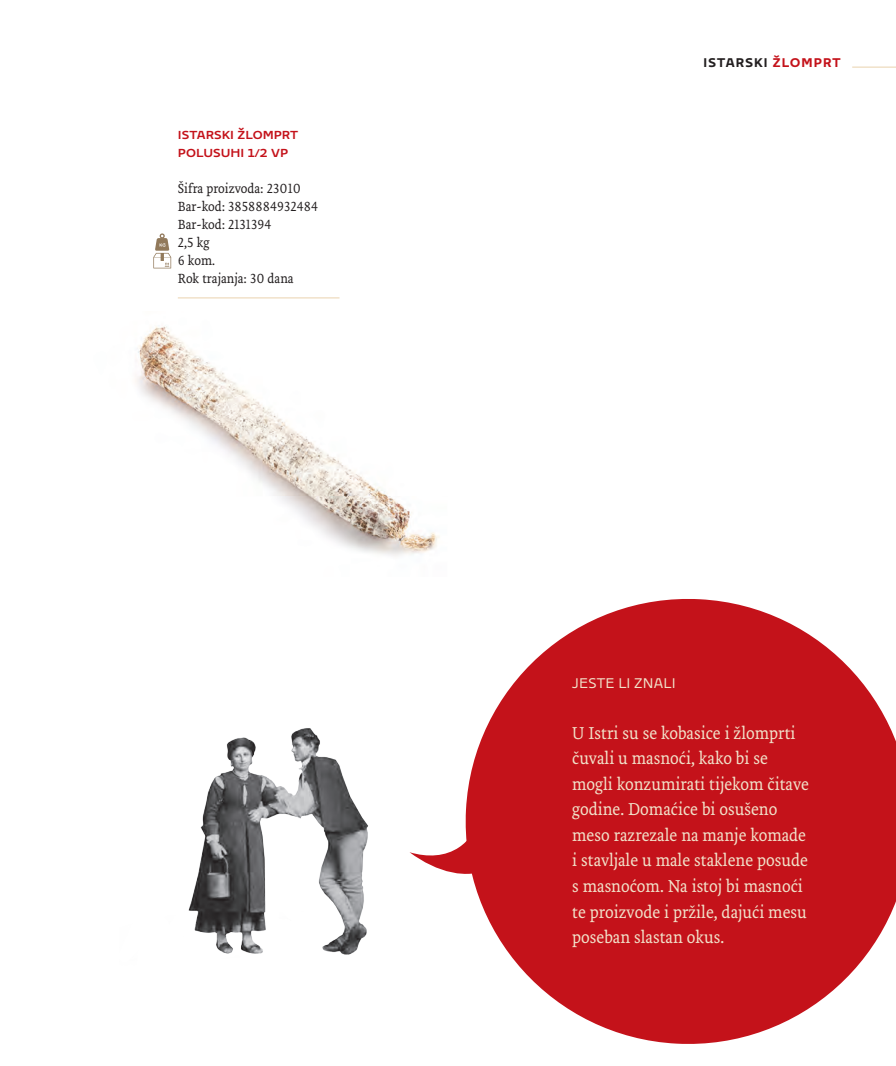
<style>
.page{position:relative;width:896px;height:1066px;background:#fff}
.page>*{position:absolute;margin:0;border:0;box-sizing:border-box;transform-origin:0 0}
.t1{font:19.5px/25.5px "Tempera Biblio Pro Book A";color:#f1e1c9}
.t2{font:15px/18px "Tempera Biblio Pro Book A";color:#231f20}
.t3{font:500 15px/18px "Delvard Pro";color:#c4121a}
.t4{font:15px "Delvard Pro";letter-spacing:.01em;color:#f1e1c9}
.t5{font:600 13.5px "Delvard Pro";color:#231f20}
.t6{font:600 13.5px "Delvard Pro";color:#c4121a}
</style>
<div class="page">
<svg style="left:473px;top:599px;width:422px;height:445px;fill:#c4121a"></svg>
<svg style="left:409px;top:748px;width:125px;height:131px"></svg>
<img style="left:135px;top:326px;width:304px;height:230px">
<hr style="left:178px;top:297px;width:161px;height:1px;background:#f1e1c9">
<svg style="left:153px;top:233px;width:18px;height:35px"></svg>
<hr style="left:852px;top:66px;width:43px;height:2px;background:#f1e1c9">
<img style="left:188px;top:728px;width:180px;height:227px">
<p class="t3" style="left:178px;top:124px;width:122px">istarski žlomprt polusuhi 1/2 vp</p>
<p class="t2" style="left:178px;top:181px;width:141px">Šifra proizvoda: 23010<br>Bar-kod: 3858884932484<br>Bar-kod: 2131394<br>2,5 kg<br>6 kom.<br>Rok trajanja: 30 dana</p>
<p class="t5" style="left:703px;top:52px;width:9px">ISTARSKI</p>
<p class="t6" style="left:772px;top:52px;width:3px">ŽLOM</p>
<p class="t6" style="left:813px;top:52px;width:14px">PRT</p>
<p class="t4" style="left:572px;top:672px;width:102px">JESTE LI ZNA LI</p>
<p class="t1" style="left:572px;top:721px;width:238px">U Istri su se kobasice i žlomprti čuvali u masnoći, kako bi se mogli konzumirati tijekom čitave godine. Domaćice bi osušeno meso razrezale na manje komade i stavljale u male staklene posude s masnoćom. Na istoj bi masnoći te proizvode i pržile, dajući mesu poseban slastan okus.</p>
</div>
